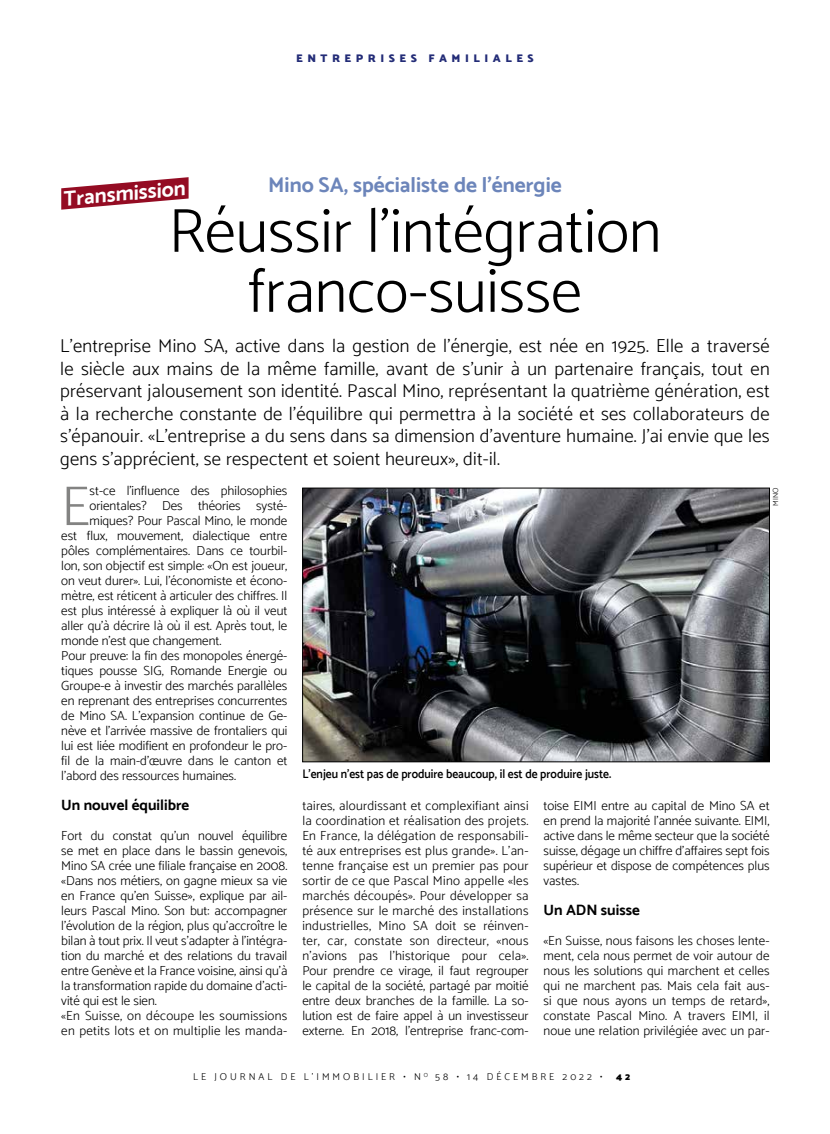
<style>
.page{position:relative;width:830px;height:1134px;background:#fff}
.page>*{position:absolute;margin:0;border:0;box-sizing:border-box;transform-origin:0 0}
.t1{font:300 62.5px/60px "Catamaran";color:#000;text-align:center}
.t2{font:300 56.38px "Catamaran";color:#838382}
.t3{font:700 21.25px "Catamaran";color:#6c85ba}
.t4{font:700 21.25px "Catamaran";color:#fff}
.t5{font:300 18.75px/22.5px "Catamaran";letter-spacing:.01em;color:#000;text-align:justify}
.t6{font:700 15px "Catamaran";color:#000}
.t7{font:300 13.12px/15px "Catamaran";color:#000;text-align:justify}
.t8{font:600 12.5px "Catamaran";color:#000;scale:.92 1}
.t9{font:900 11.25px "Catamaran";letter-spacing:.4em;color:#232c77}
.t10{font:300 10px "Catamaran";letter-spacing:.3em;color:#000}
.t11{font:900 10px "Catamaran";color:#000}
.t12{font:300 7.5px "Catamaran";color:#000}
</style>
<div class="page">
<img style="left:304px;top:490px;width:463px;height:270px">
<div style="left:302px;top:488px;width:467px;height:274px;border:1px solid #000"></div>
<svg style="left:61px;top:177px;width:127px;height:33px"></svg>
<p class="t9" style="left:296px;top:51px;width:239px">ENTREPRISES FAMILIALES</p>
<h3 class="t3" style="left:268px;top:172px;width:295px">Mino SA, spécialiste de l’énergie</h3>
<h1 class="t1" style="left:168px;top:200px;width:494px">Réussir l’intégration franco-suisse</h1>
<p class="t5" style="left:60px;top:334px;width:710px">L’entreprise Mino SA, active dans la gestion de l’énergie, est née en 1925. Elle a traversé le siècle aux mains de la même famille, avant de s’unir à un partenaire français, tout en préservant jalousement son identité. Pascal Mino, représentant la quatrième génération, est à la recherche constante de l’équilibre qui permettra à la société et ses collaborateurs de s’épanouir. «L’entreprise a du sens dans sa dimension d’aventure humaine. J’ai envie que les gens s’apprécient, se respectent et soient heureux», dit-il.</p>
<h3 class="t4" style="left:62px;top:186px;width:124px;rotate:-5deg">Transmission</h3>
<h2 class="t2" style="left:61px;top:473px;width:30px">E</h2>
<p class="t7" style="left:90px;top:483px;width:199px">st-ce l’influence des philosophies</p>
<p class="t7" style="left:90px;top:498px;width:199px">orientales? Des théories systé-</p>
<p class="t7" style="left:90px;top:513px;width:199px">miques? Pour Pascal Mino, le monde</p>
<p class="t7" style="left:61px;top:528px;width:227px">est flux, mouvement, dialectique entre</p>
<p class="t7" style="left:61px;top:543px;width:227px">pôles complémentaires. Dans ce tourbil-</p>
<p class="t7" style="left:61px;top:558px;width:227px">lon, son objectif est simple: «On est joueur,</p>
<p class="t7" style="left:61px;top:573px;width:227px">on veut durer». Lui, l’économiste et écono-</p>
<p class="t7" style="left:61px;top:588px;width:227px">mètre, est réticent à articuler des chiffres. Il</p>
<p class="t7" style="left:61px;top:603px;width:227px">est plus intéressé à expliquer là où il veut</p>
<p class="t7" style="left:61px;top:618px;width:227px">aller qu’à décrire là où il est. Après tout, le</p>
<p class="t7" style="left:61px;top:633px;width:162px">monde n’est que changement.</p>
<p class="t7" style="left:61px;top:648px;width:227px">Pour preuve: la fin des monopoles énergé-</p>
<p class="t7" style="left:61px;top:663px;width:227px">tiques pousse SIG, Romande Energie ou</p>
<p class="t7" style="left:61px;top:678px;width:227px">Groupe-e à investir des marchés parallèles</p>
<p class="t7" style="left:61px;top:693px;width:227px">en reprenant des entreprises concurrentes</p>
<p class="t7" style="left:61px;top:708px;width:227px">de Mino SA. L’expansion continue de Ge-</p>
<p class="t7" style="left:61px;top:723px;width:227px">nève et l’arrivée massive de frontaliers qui</p>
<p class="t7" style="left:61px;top:738px;width:227px">lui est liée modifient en profondeur le pro-</p>
<p class="t7" style="left:61px;top:753px;width:227px">fil de la main-d’œuvre dans le canton et</p>
<p class="t7" style="left:61px;top:768px;width:176px">l’abord des ressources humaines.</p>
<p class="t6" style="left:61px;top:796px;width:129px">Un nouvel équilibre</p>
<p class="t7" style="left:61px;top:828px;width:227px;text-align:left">Fort du constat qu’un nouvel équilibre se met en place dans le bassin genevois, Mino SA crée une filiale française en 2008. «Dans nos métiers, on gagne mieux sa vie en France qu’en Suisse», explique par ail&shy;leurs Pascal Mino. Son but: accompagner l’évolution de la région, plus qu’accroître le bilan à tout prix. Il veut s’adapter à l’intégra&shy;tion du marché et des relations du travail entre Genève et la France voisine, ainsi qu’à la transformation rapide du domaine d’acti&shy;vité qui est le sien.<br>«En Suisse, on découpe les soumissions en petits lots et on multiplie les manda-</p>
<p class="t8" style="left:302px;top:766px;width:337px">L’enjeu n’est pas de produire beaucoup, il est de produire juste.</p>
<p class="t12" style="left:770px;top:506px;width:20px;rotate:-90deg">MINO</p>
<p class="t7" style="left:302px;top:798px;width:227px">taires, alourdissant et complexifiant ainsi la coordination et réalisation des projets.<br>En France, la délégation de responsabili&shy;té aux entreprises est plus grande». L’an&shy;tenne française est un premier pas pour sortir de ce que Pascal Mino appelle «les marchés découpés». Pour développer sa présence sur le marché des installations industrielles, Mino SA doit se réinven&shy;ter, car, constate son directeur, «nous n’avions pas l’historique pour cela».<br>Pour prendre ce virage, il faut regrouper le capital de la société, partagé par moitié entre deux branches de la famille. La so&shy;lution est de faire appel à un investisseur externe. En 2018, l’entreprise franc-com-</p>
<p class="t7" style="left:543px;top:798px;width:227px">toise EIMI entre au capital de Mino SA et en prend la majorité l’année suivante. EIMI, active dans le même secteur que la société suisse, dégage un chiffre d’affaires sept fois supérieur et dispose de compétences plus vastes.</p>
<p class="t6" style="left:543px;top:901px;width:98px">Un ADN suisse</p>
<p class="t7" style="left:543px;top:933px;width:227px">«En Suisse, nous faisons les choses lente&shy;ment, cela nous permet de voir autour de nous les solutions qui marchent et celles qui ne marchent pas. Mais cela fait aus&shy;si que nous ayons un temps de retard», constate Pascal Mino. A travers EIMI, il noue une relation privilégiée avec un par-</p>
<p class="t10" style="left:193px;top:1071px;width:410px">LE JOURNAL DE L’IMMOBILIER • N <sup>O</sup> 58 • 14 DÉCEMBRE 2022 •</p>
<p class="t11" style="left:616px;top:1071px;width:16px">4 2</p>
</div>
